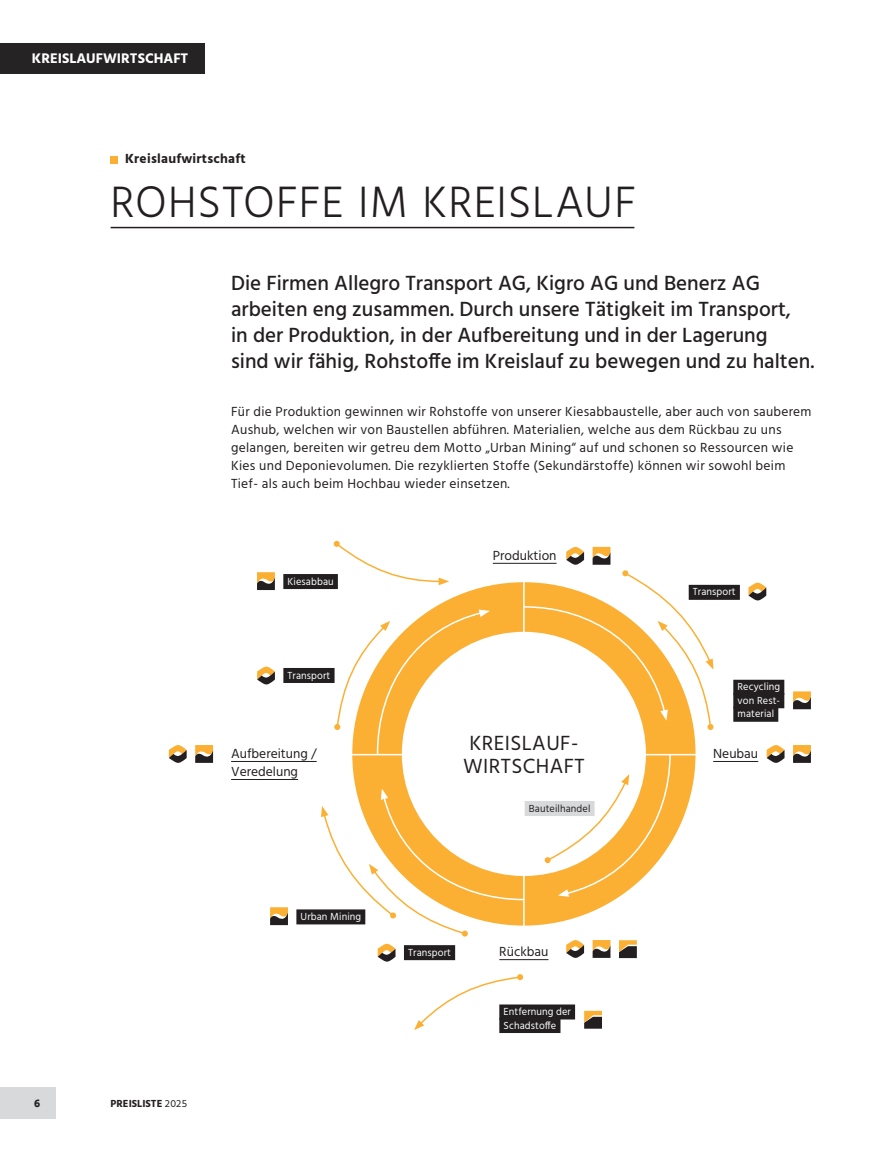
<style>
.page{position:relative;width:872px;height:1149px;background:#fff}
.page>*{position:absolute;margin:0;border:0;box-sizing:border-box;transform-origin:0 0}
.t1{font:300 45px "Hind";letter-spacing:.02em;color:#231f20}
.t2{font:500 21px/26.2px "Hind";color:#231f20}
.t3{font:21px/22.5px "Hind";letter-spacing:.02em;color:#231f20;text-align:center}
.t4{font:700 14.25px "Hind";color:#fff}
.t5{font:13.5px/18px "Hind";letter-spacing:.02em;color:#231f20}
.t6{font:13.5px "Hind";color:#231f20}
.t7{font:700 13.5px "Hind";letter-spacing:.02em;color:#231f20}
.t8{font:700 11.25px "Hind";color:#231f20}
.t9{font:10.5px/13.5px "Hind";letter-spacing:.01em;color:#fff}
.t10{font:700 10.5px "Hind";color:#231f20}
.t11{font:10.5px "Hind";letter-spacing:.01em;color:#231f20}
.s1{font-weight:400}
</style>
<div class="page">
<hr style="left:111px;top:227px;width:523px;height:1px;background:#231f20">
<div style="left:111px;top:156px;width:7px;height:7px;background:#fbb033"></div>
<svg style="left:352px;top:582px;width:343px;height:343px"></svg>
<hr style="left:523px;top:574px;width:1px;height:360px;background:#fff">
<hr style="left:344px;top:753px;width:360px;height:2px;background:#fff">
<div style="left:283px;top:667px;width:51px;height:15px;background:#231f20"></div>
<div style="left:404px;top:944px;width:51px;height:15px;background:#231f20"></div>
<div style="left:283px;top:574px;width:55px;height:15px;background:#231f20"></div>
<div style="left:499px;top:1004px;width:76px;height:15px;background:#231f20"></div>
<div style="left:499px;top:1017px;width:61px;height:15px;background:#231f20"></div>
<div style="left:296px;top:909px;width:69px;height:15px;background:#231f20"></div>
<div style="left:688px;top:584px;width:52px;height:15px;background:#231f20"></div>
<div style="left:733px;top:679px;width:51px;height:15px;background:#231f20"></div>
<div style="left:733px;top:693px;width:51px;height:15px;background:#231f20"></div>
<div style="left:733px;top:706px;width:45px;height:15px;background:#231f20"></div>
<hr style="left:713px;top:760px;width:45px;height:1px;background:#231f20">
<hr style="left:231px;top:760px;width:86px;height:1px;background:#231f20">
<hr style="left:231px;top:778px;width:67px;height:1px;background:#231f20">
<hr style="left:493px;top:562px;width:63px;height:1px;background:#231f20">
<hr style="left:499px;top:958px;width:49px;height:1px;background:#231f20">
<svg style="left:766px;top:745px;width:18px;height:18px"></svg>
<svg style="left:169px;top:745px;width:18px;height:18px"></svg>
<svg style="left:257px;top:666px;width:18px;height:19px"></svg>
<svg style="left:378px;top:943px;width:17px;height:19px"></svg>
<svg style="left:748px;top:582px;width:18px;height:19px"></svg>
<svg style="left:566px;top:940px;width:18px;height:18px"></svg>
<svg style="left:793px;top:745px;width:18px;height:17px"></svg>
<svg style="left:793px;top:691px;width:18px;height:18px"></svg>
<svg style="left:195px;top:745px;width:18px;height:17px"></svg>
<svg style="left:257px;top:572px;width:18px;height:18px"></svg>
<svg style="left:270px;top:907px;width:18px;height:17px"></svg>
<svg style="left:592px;top:940px;width:18px;height:17px"></svg>
<svg style="left:619px;top:940px;width:18px;height:17px"></svg>
<svg style="left:584px;top:1010px;width:18px;height:18px"></svg>
<svg style="left:333px;top:540px;width:116px;height:45px"></svg>
<svg style="left:414px;top:974px;width:109px;height:55px"></svg>
<div style="left:524px;top:800px;width:70px;height:15px;background:#d8d9db"></div>
<div style="left:461px;top:930px;width:7px;height:6px;background:#fbb033;border-radius:50%"></div>
<svg style="left:334px;top:609px;width:156px;height:147px"></svg>
<svg style="left:522px;top:546px;width:191px;height:183px"></svg>
<svg style="left:544px;top:753px;width:127px;height:143px"></svg>
<svg style="left:321px;top:788px;width:204px;height:147px"></svg>
<div style="left:0;top:1086px;width:55px;height:32px;background:#d8d9db"></div>
<div style="left:0;top:43px;width:204px;height:30px;background:#262324"></div>
<p class="t4" style="left:32px;top:50px;width:158px">KREISLAUFWIRTSCHAFT</p>
<p class="t7" style="left:125px;top:151px;width:122px">Kreislaufwirtschaft</p>
<h1 class="t1" style="left:111px;top:173px;width:527px">ROHSTOFFE IM KREISLAUF</h1>
<p class="t2" style="left:231px;top:270px;width:585px">Die Firmen Allegro Transport AG, Kigro AG und Benerz AG arbeiten eng zusammen. Durch unsere Tätigkeit im Transport,<br>in der Produktion, in der Aufbereitung und in der Lagerung<br>sind wir fähig, Rohstoffe im Kreislauf zu bewegen und zu halten.</p>
<p class="t5" style="left:231px;top:402px;width:582px">Für die Produktion gewinnen wir Rohstoffe von unserer Kiesabbaustelle, aber auch von sauberem Aushub, welchen wir von Baustellen abführen. Materialien, welche aus dem Rückbau zu uns gelangen, bereiten wir getreu dem Motto „Urban Mining“ auf und schonen so Ressourcen wie Kies und Deponievolumen. Die rezyklierten Stoffe (Sekundärstoffe) können wir sowohl beim Tief- als auch beim Hochbau wieder einsetzen.</p>
<p class="t9" style="left:287px;top:574px;width:48px">Kiesabbau</p>
<p class="t9" style="left:287px;top:668px;width:44px">Transport</p>
<p class="t6" style="left:493px;top:546px;width:65px">Produktion</p>
<p class="t9" style="left:693px;top:585px;width:44px">Transport</p>
<p class="t9" style="left:737px;top:680px;width:44px;text-align:justify">Recycling von Rest&shy;material</p>
<h2 class="t3" style="left:463px;top:733px;width:123px">KREISLAUF-<br>WIRTSCHAFT</h2>
<p class="t6" style="left:231px;top:744px;width:87px">Aufbereitung /</p>
<p class="t5" style="left:713px;top:744px;width:47px">Neubau</p>
<p class="t6" style="left:231px;top:762px;width:68px">Veredelung</p>
<p class="t8" style="left:34px;top:1096px;width:8px">6</p>
<p class="t10" style="left:111px;top:1096px;width:78px">PREISLISTE <span class="s1">2025</span></p>
<p class="t9" style="left:301px;top:910px;width:62px">Urban Mining</p>
<p class="t9" style="left:408px;top:945px;width:44px">Transport</p>
<p class="t11" style="left:529px;top:800px;width:63px">Bauteilhandel</p>
<p class="t6" style="left:499px;top:942px;width:51px">Rückbau</p>
<p class="t9" style="left:503px;top:1005px;width:69px">Entfernung der<br>Schadstoffe</p>
</div>
